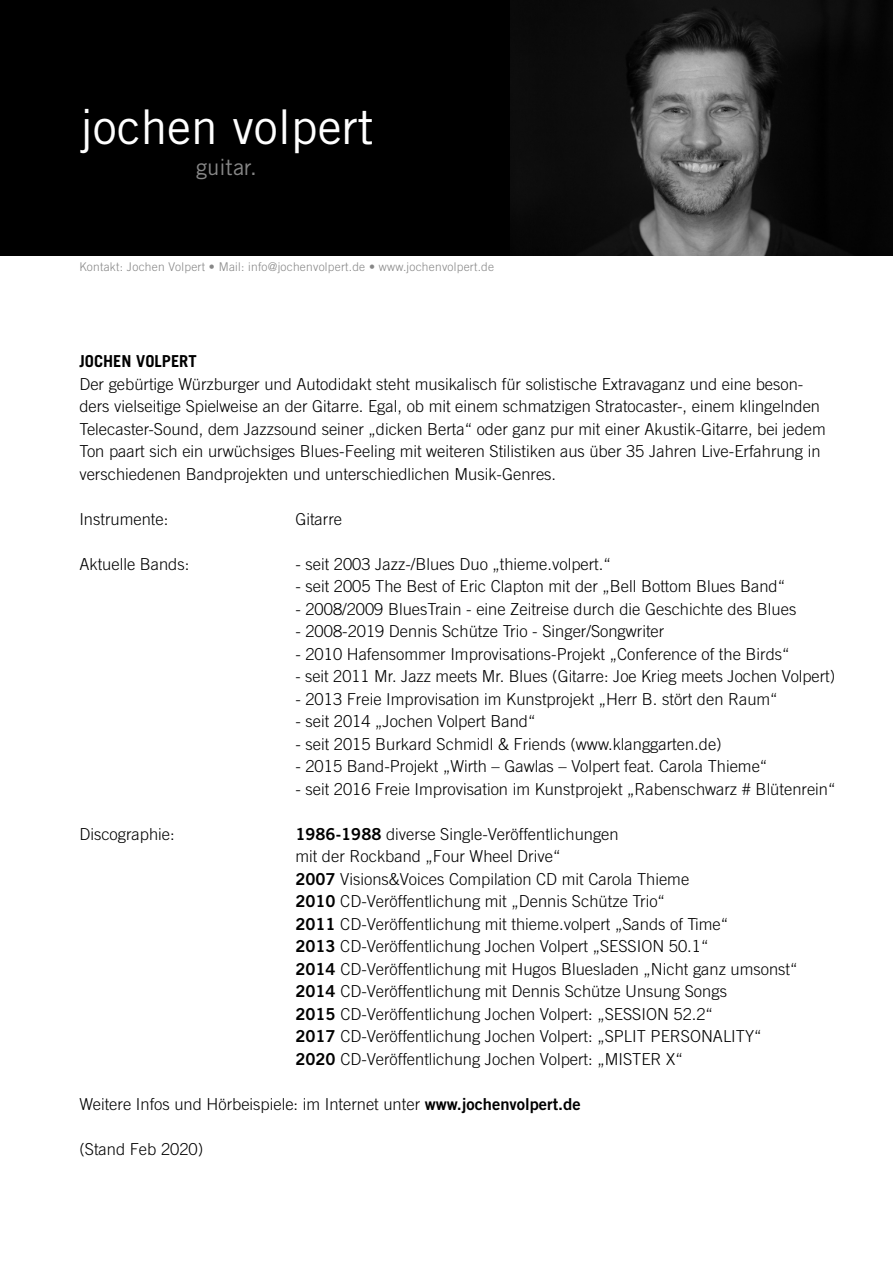
<style>
.page{position:relative;width:893px;height:1263px;background:#fff}
.page>*{position:absolute;margin:0;border:0;box-sizing:border-box;transform-origin:0 0}
.t1{font:48px "Trade Gothic LT Std";color:#fff}
.t2{font:22.2px "Trade Gothic LT Std";color:#878787}
.t3{font:300 16.5px/22.5px "Trade Gothic LT Std";color:#000}
.t4{font:300 16.5px "Trade Gothic LT Std";color:#000;scale:.95 1}
.t5{font:700 16.5px "Trade Gothic LT Std";color:#000}
.t6{font:300 12px "Trade Gothic LT Std";letter-spacing:.02em;color:#878787}
.s1{font-family:"Trade Gothic LT Std Bd 2";font-weight:400}
</style>
<div class="page">
<div style="left:0;top:0;width:893px;height:255px;background:#000"></div>
<img style="left:510px;top:0;width:363px;height:255px">
<h1 class="t1" style="left:79px;top:98px;width:296px">jochen volpert</h1>
<h2 class="t2" style="left:196px;top:153px;width:62px">guitar.</h2>
<p class="t6" style="left:79px;top:260px;width:416px">Kontakt: Jochen Volpert • Mail: info@jochenvolpert.de • www.jochenvolpert.de</p>
<p class="t5" style="left:79px;top:351px;width:119px">JOCHEN VOLPERT</p>
<p class="t3" style="left:79px;top:372px;width:748px">Der gebürtige Würzburger und Autodidakt steht musikalisch für solistische Extravaganz und eine beson&shy;ders vielseitige Spielweise an der Gitarre. Egal, ob mit einem schmatzigen Stratocaster-, einem klingelnden Telecaster-Sound, dem Jazzsound seiner „dicken Berta“ oder ganz pur mit einer Akustik-Gitarre, bei jedem Ton paart sich ein urwüchsiges Blues-Feeling mit weiteren Stilistiken aus über 35 Jahren Live-Erfahrung in verschiedenen Bandprojekten und unterschiedlichen Musik-Genres.</p>
<p class="t3" style="left:79px;top:507px;width:90px">Instrumente:</p>
<p class="t3" style="left:295px;top:507px;width:48px">Gitarre</p>
<p class="t3" style="left:79px;top:552px;width:112px">Aktuelle Bands:</p>
<p class="t3" style="left:295px;top:552px;width:317px">- seit 2003 Jazz-/Blues Duo „thieme.volpert.“</p>
<p class="t3" style="left:295px;top:575px;width:491px">- seit 2005 The Best of Eric Clapton mit der „Bell Bottom Blues Band“</p>
<p class="t3" style="left:295px;top:597px;width:502px">- 2008/2009 BluesTrain - eine Zeitreise durch die Geschichte des Blues</p>
<p class="t3" style="left:295px;top:620px;width:370px">- 2008-2019 Dennis Schütze Trio - Singer/Songwriter</p>
<p class="t3" style="left:295px;top:642px;width:496px">- 2010 Hafensommer Improvisations-Projekt „Conference of the Birds“</p>
<p class="t4" style="left:295px;top:667px;width:570px">- seit 2011 Mr. Jazz meets Mr. Blues (Gitarre: Joe Krieg meets Jochen Volpert)</p>
<p class="t3" style="left:295px;top:687px;width:484px">- 2013 Freie Improvisation im Kunstprojekt „Herr B. stört den Raum“</p>
<p class="t3" style="left:295px;top:710px;width:241px">- seit 2014 „Jochen Volpert Band“</p>
<p class="t3" style="left:295px;top:732px;width:428px">- seit 2015 Burkard Schmidl &amp; Friends (www.klanggarten.de)</p>
<p class="t3" style="left:295px;top:755px;width:473px">- 2015 Band-Projekt „Wirth – Gawlas – Volpert feat. Carola Thieme“</p>
<p class="t3" style="left:295px;top:777px;width:541px">- seit 2016 Freie Improvisation im Kunstprojekt „Rabenschwarz # Blütenrein“</p>
<p class="t3" style="left:79px;top:822px;width:97px">Discographie:</p>
<p class="t3" style="left:295px;top:822px;width:504px"><span class="s1">1986-1988</span> diverse Single-Veröffentlichungen<br>mit der Rockband „Four Wheel Drive“<br><span class="s1">2007</span> Visions&amp;Voices Compilation CD mit Carola Thieme<br><span class="s1">2010</span> CD-Veröffentlichung mit „Dennis Schütze Trio“<br><span class="s1">2011</span> CD-Veröffentlichung mit thieme.volpert „Sands of Time“<br><span class="s1">2013</span> CD-Veröffentlichung Jochen Volpert „SESSION 50.1“<br><span class="s1">2014</span> CD-Veröffentlichung mit Hugos Bluesladen „Nicht ganz umsonst“ <span class="s1">2014</span> CD-Veröffentlichung mit Dennis Schütze Unsung Songs<br><span class="s1">2015</span> CD-Veröffentlichung Jochen Volpert: „SESSION 52.2“<br><span class="s1">2017</span> CD-Veröffentlichung Jochen Volpert: „SPLIT PERSONALITY“ <span class="s1">2020</span> CD-Veröffentlichung Jochen Volpert: „MISTER X“</p>
<p class="t3" style="left:79px;top:1092px;width:503px">Weitere Infos und Hörbeispiele: im Internet unter <span class="s1">www.jochenvolpert.de</span></p>
<p class="t3" style="left:79px;top:1137px;width:125px">(Stand Feb 2020)</p>
</div>
